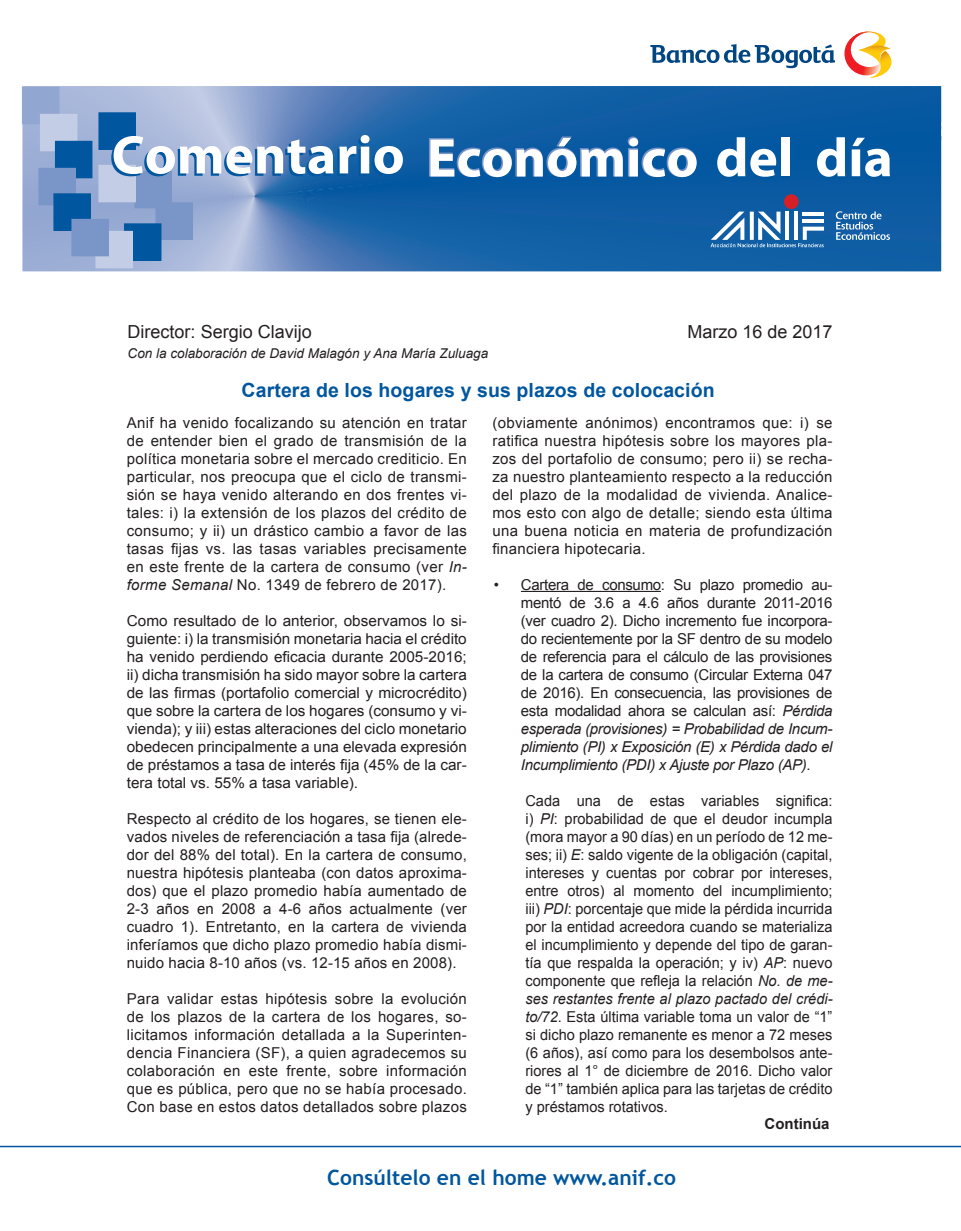
<style>
.page{position:relative;width:961px;height:1231px;background:#fff}
.page>*{position:absolute;margin:0;border:0;box-sizing:border-box;transform-origin:0 0}
.t1{font:700 21px "Trebuchet MS";color:#01579f}
.TITULO{font:700 19.5px "Arial";letter-spacing:.005em;color:#01579f}
.t2{font:18px "Arial";color:#231f20}
.TEXTO{font:15px/18px "Arial";letter-spacing:.01em;color:#231f20;text-align:justify}
.t3{font:700 15px "Arial";color:#231f20}
.t4{font:italic 13.5px "Arial";color:#231f20}
.s1{font-style:italic}
</style>
<div class="page">
<hr style="left:0;top:1145px;width:961px;height:2px;background:#01579f">
<div style="left:22px;top:87px;width:37px;height:37px;border:2px solid #91a6d1"></div>
<svg style="left:23px;top:86px;width:918px;height:185px"></svg>
<svg style="left:784px;top:212px;width:4px;height:28px"></svg>
<svg style="left:793px;top:212px;width:4px;height:28px"></svg>
<svg style="left:650px;top:44px;width:185px;height:24px"></svg>
<svg style="left:844px;top:32px;width:48px;height:46px"></svg>
<hr style="left:521px;top:591px;width:140px;height:1px;background:#231f20">
<p class="t2" style="left:128px;top:320px;width:186px">Director: Sergio Clavijo</p>
<p class="t4" style="left:128px;top:344px;width:362px">Con la colaboración de David Malagón y Ana María Zuluaga</p>
<p class="TITULO" style="left:242px;top:377px;width:474px">Cartera de los hogares y sus plazos de colocación</p>
<p class="TEXTO" style="left:127px;top:414px;width:341px">Anif ha venido focalizando su atención en tratar de entender bien el grado de transmisión de la política monetaria sobre el mercado crediticio. En particular, nos preocupa que el ciclo de transmi&shy;sión se haya venido alterando en dos frentes vi&shy;tales: i) la extensión de los plazos del crédito de consumo; y ii) un drástico cambio a favor de las tasas fijas vs. las tasas variables precisamente en este frente de la cartera de consumo (ver <span class="s1">In&shy;forme Semanal</span> No. 1349 de febrero de 2017).</p>
<p class="TEXTO" style="left:127px;top:612px;width:341px">Como resultado de lo anterior, observamos lo si&shy;guiente: i) la transmisión monetaria hacia el crédito ha venido perdiendo eficacia durante 2005-2016; ii) dicha transmisión ha sido mayor sobre la cartera de las firmas (portafolio comercial y microcrédito) que sobre la cartera de los hogares (consumo y vi&shy;vienda); y iii) estas alteraciones del ciclo monetario obedecen principalmente a una elevada expresión de préstamos a tasa de interés fija (45% de la car&shy;tera total vs. 55% a tasa variable).</p>
<p class="TEXTO" style="left:127px;top:810px;width:341px">Respecto al crédito de los hogares, se tienen ele&shy;vados niveles de referenciación a tasa fija (alrede&shy;dor del 88% del total). En la cartera de consumo, nuestra hipótesis planteaba (con datos aproxima&shy;dos) que el plazo promedio había aumentado de 2-3 años en 2008 a 4-6 años actualmente (ver cuadro 1). Entretanto, en la cartera de vivienda inferíamos que dicho plazo promedio había dismi&shy;nuido hacia 8-10 años (vs. 12-15 años en 2008).</p>
<p class="TEXTO" style="left:127px;top:990px;width:341px">Para validar estas hipótesis sobre la evolución de los plazos de la cartera de los hogares, so&shy;licitamos información detallada a la Superinten&shy;dencia Financiera (SF), a quien agradecemos su colaboración en este frente, sobre información que es pública, pero que no se había procesado.<br>Con base en estos datos detallados sobre plazos</p>
<p class="t2" style="left:687px;top:320px;width:147px">Marzo 16 de 2017</p>
<p class="TEXTO" style="left:492px;top:414px;width:341px">(obviamente anónimos) encontramos que: i) se ratifica nuestra hipótesis sobre los mayores pla&shy;zos del portafolio de consumo; pero ii) se recha&shy;za nuestro planteamiento respecto a la reducción del plazo de la modalidad de vivienda. Analice&shy;mos esto con algo de detalle; siendo esta última una buena noticia en materia de profundización financiera hipotecaria.</p>
<p class="TEXTO" style="left:521px;top:576px;width:313px;text-indent:-27px">• Cartera de consumo: Su plazo promedio au&shy;mentó de 3.6 a 4.6 años durante 2011-2016 (ver cuadro 2). Dicho incremento fue incorpora&shy;do recientemente por la SF dentro de su modelo de referencia para el cálculo de las provisiones de la cartera de consumo (Circular Externa 047 de 2016). En consecuencia, las provisiones de esta modalidad ahora se calculan así: <span class="s1">Pérdida esperada (provisiones) = Probabilidad de Incum&shy;plimiento (PI) x Exposición (E) x Pérdida dado el Incumplimiento (PDI) x Ajuste por Plazo (AP)</span>.</p>
<p class="TEXTO" style="left:525px;top:792px;width:308px">Cada una de estas variables significa: i) <span class="s1">PI</span>: probabilidad de que el deudor incumpla (mora mayor a 90 días) en un período de 12 me&shy;ses; ii) <span class="s1">E</span>: saldo vigente de la obligación (capital, intereses y cuentas por cobrar por intereses, entre otros) al momento del incumplimiento; iii) <span class="s1">PDI</span>: porcentaje que mide la pérdida incurrida por la entidad acreedora cuando se materializa el incumplimiento y depende del tipo de garan&shy;tía que respalda la operación; y iv) <span class="s1">AP</span>: nuevo componente que refleja la relación <span class="s1">No. de me&shy;ses restantes frente al plazo pactado del crédi&shy;to/72</span>. Esta última variable toma un valor de “1” si dicho plazo remanente es menor a 72 meses (6 años), así como para los desembolsos ante&shy;riores al 1° de diciembre de 2016. Dicho valor de “1” también aplica para las tarjetas de crédito y préstamos rotativos.</p>
<h1 class="t1" style="left:327px;top:1164px;width:350px">Consúltelo en el home www.anif.co</h1>
<p class="t3" style="left:764px;top:1113px;width:66px">Continúa</p>
</div>
